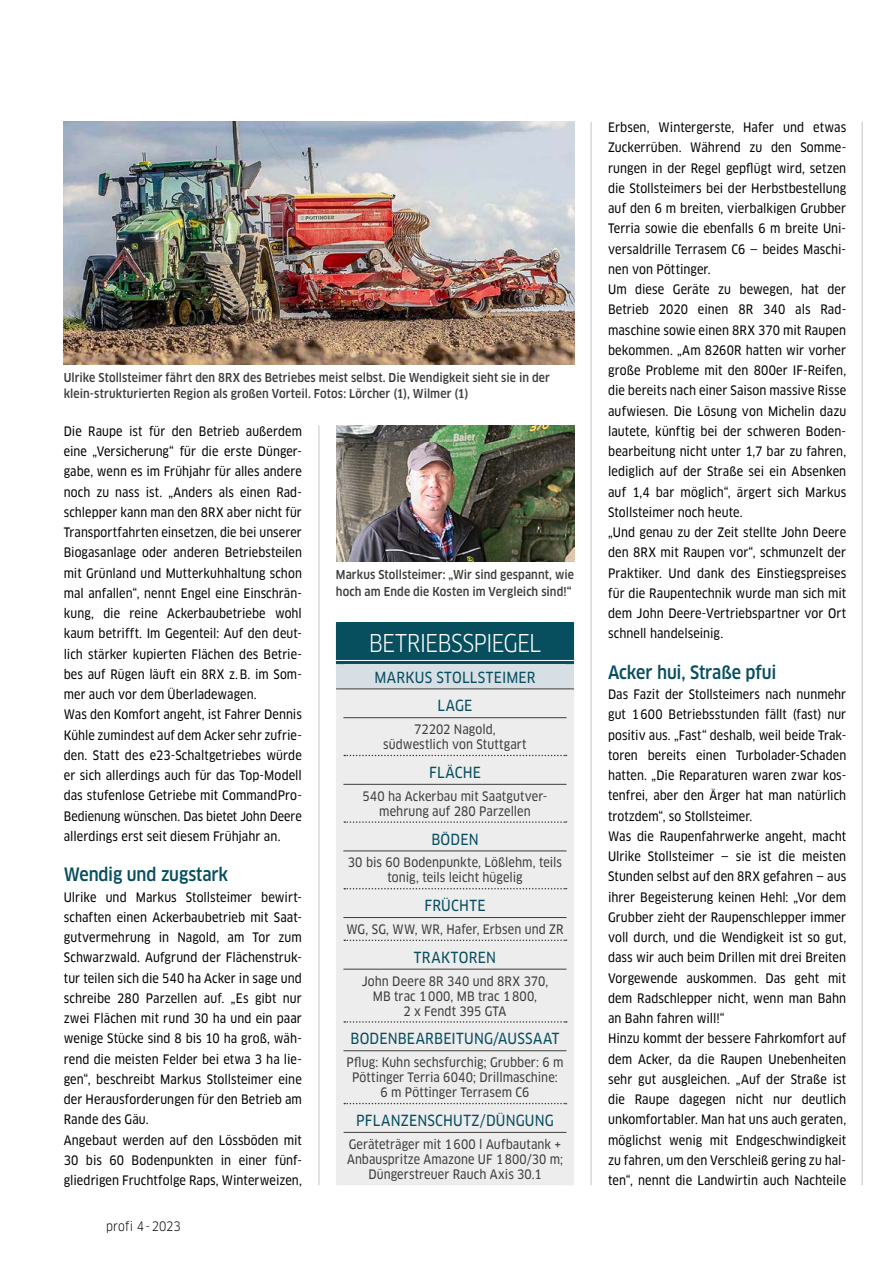
<style>
.page{position:relative;width:893px;height:1263px;background:#fff}
.page>*{position:absolute;margin:0;border:0;box-sizing:border-box;transform-origin:0 0}
.t1{font:condensed 24px "Clan OT";letter-spacing:-.03em;color:#fff}
.t2{font:500 condensed 18px "Clan OT";letter-spacing:-.005em;color:#074e5e}
.t3{font:15px/28.8px "Clan OT Narrow News";letter-spacing:.015em;color:#074e5e;text-align:center}
.t4{font:12.75px/20.2px "Clan OT Narrow News";letter-spacing:.005em;color:#000;scale:.96 1}
.t5{font:12.75px/20.2px "Clan OT Narrow News";letter-spacing:.005em;color:#000}
.t6{font:12.75px/15px "Clan OT Narrow News";letter-spacing:.005em;color:#3c3c3b;text-align:center}
.t7{font:condensed 12.75px "Clan OT";letter-spacing:.005em;color:#000}
.t8{font:500 condensed 12px/16.5px "Clan OT";letter-spacing:.01em;color:#3c3c3b}
</style>
<div class="page">
<hr style="left:590px;top:122px;width:2px;height:1063px;background:#c6c6c6">
<hr style="left:862px;top:122px;width:1px;height:1063px;background:#c6c6c6">
<hr style="left:318px;top:425px;width:1px;height:760px;background:#c6c6c6">
<img style="left:63px;top:122px;width:511px;height:243px">
<img style="left:336px;top:425px;width:238px;height:136px">
<div style="left:340px;top:622px;width:230px;height:42px;background:#074e5e"></div>
<div style="left:340px;top:664px;width:230px;height:25px;background:#d7dee4"></div>
<div style="left:343px;top:689px;width:224px;height:496px;background:#ededed"></div>
<div style="left:336px;top:718px;width:7px;height:37px;background:#ededed"></div>
<div style="left:567px;top:718px;width:7px;height:37px;background:#ededed"></div>
<div style="left:336px;top:784px;width:7px;height:38px;background:#ededed"></div>
<div style="left:567px;top:784px;width:7px;height:38px;background:#ededed"></div>
<div style="left:336px;top:851px;width:7px;height:38px;background:#ededed"></div>
<div style="left:567px;top:851px;width:7px;height:38px;background:#ededed"></div>
<div style="left:336px;top:917px;width:7px;height:23px;background:#ededed"></div>
<div style="left:567px;top:917px;width:7px;height:23px;background:#ededed"></div>
<div style="left:336px;top:969px;width:7px;height:53px;background:#ededed"></div>
<div style="left:567px;top:969px;width:7px;height:53px;background:#ededed"></div>
<svg style="left:344px;top:755px;width:223px;height:1px"></svg>
<svg style="left:344px;top:821px;width:223px;height:2px"></svg>
<svg style="left:344px;top:888px;width:223px;height:1px"></svg>
<svg style="left:344px;top:939px;width:223px;height:2px"></svg>
<div style="left:336px;top:689px;width:7px;height:29px;background:#ededed"></div>
<div style="left:567px;top:689px;width:7px;height:29px;background:#ededed"></div>
<div style="left:336px;top:755px;width:7px;height:29px;background:#ededed"></div>
<div style="left:567px;top:755px;width:7px;height:29px;background:#ededed"></div>
<div style="left:336px;top:822px;width:7px;height:29px;background:#ededed"></div>
<div style="left:567px;top:822px;width:7px;height:29px;background:#ededed"></div>
<div style="left:336px;top:889px;width:7px;height:28px;background:#ededed"></div>
<div style="left:567px;top:889px;width:7px;height:28px;background:#ededed"></div>
<div style="left:336px;top:940px;width:7px;height:29px;background:#ededed"></div>
<div style="left:567px;top:940px;width:7px;height:29px;background:#ededed"></div>
<hr style="left:343px;top:717px;width:224px;height:1px;background:#3c3c3b">
<hr style="left:343px;top:784px;width:224px;height:1px;background:#3c3c3b">
<hr style="left:343px;top:850px;width:224px;height:1px;background:#3c3c3b">
<hr style="left:343px;top:917px;width:224px;height:1px;background:#3c3c3b">
<hr style="left:343px;top:969px;width:224px;height:1px;background:#3c3c3b">
<div style="left:336px;top:1022px;width:7px;height:29px;background:#ededed"></div>
<div style="left:567px;top:1022px;width:7px;height:29px;background:#ededed"></div>
<div style="left:336px;top:1103px;width:7px;height:29px;background:#ededed"></div>
<div style="left:567px;top:1103px;width:7px;height:29px;background:#ededed"></div>
<hr style="left:343px;top:1050px;width:224px;height:1px;background:#3c3c3b">
<hr style="left:343px;top:1132px;width:224px;height:1px;background:#3c3c3b">
<svg style="left:344px;top:1103px;width:223px;height:1px"></svg>
<div style="left:336px;top:622px;width:7px;height:42px;background:#074e5e"></div>
<div style="left:567px;top:622px;width:7px;height:42px;background:#074e5e"></div>
<div style="left:336px;top:664px;width:7px;height:24px;background:#d7dee4"></div>
<div style="left:567px;top:664px;width:7px;height:24px;background:#d7dee4"></div>
<hr style="left:336px;top:688px;width:238px;height:1px;background:#3c3c3b">
<svg style="left:344px;top:1021px;width:223px;height:2px"></svg>
<div style="left:336px;top:1051px;width:7px;height:52px;background:#ededed"></div>
<div style="left:567px;top:1051px;width:7px;height:52px;background:#ededed"></div>
<div style="left:336px;top:1132px;width:7px;height:53px;background:#ededed"></div>
<div style="left:567px;top:1132px;width:7px;height:53px;background:#ededed"></div>
<hr style="left:336px;top:660px;width:238px;height:1px;background:#fff">
<p class="t8" style="left:64px;top:369px;width:488px">Ulrike Stollsteimer fährt den 8RX des Betriebes meist selbst. Die Wendigkeit sieht sie in der klein-strukturierten Region als großen Vorteil. Fotos: Lörcher (1), Wilmer (1)</p>
<p class="t4" style="left:64px;top:421px;width:250px">Die Raupe ist für den Betrieb außerdem eine „Versicherung“ für die erste Dünger&shy;gabe, wenn es im Frühjahr für alles andere noch zu nass ist. „Anders als einen Rad&shy;schlepper kann man den 8RX aber nicht für Transportfahrten einsetzen, die bei unserer Biogasanlage oder anderen Betriebsteilen mit Grünland und Mutterkuhhaltung schon mal anfallen“, nennt Engel eine Einschrän&shy;kung, die reine Ackerbaubetriebe wohl kaum betrifft. Im Gegenteil: Auf den deut&shy;lich stärker kupierten Flächen des Betrie&shy;bes auf Rügen läuft ein 8RX z.B. im Som&shy;mer auch vor dem Überladewagen.<br>Was den Komfort angeht, ist Fahrer Dennis Kühle zumindest auf dem Acker sehr zufrie&shy;den. Statt des e23-Schaltgetriebes würde er sich allerdings auch für das Top--Modell das stufenlose Getriebe mit CommandPro-- Bedienung wünschen. Das bietet John Deere allerdings erst seit diesem Frühjahr an.</p>
<h2 class="t2" style="left:64px;top:864px;width:166px">Wendig und zugstark</h2>
<p class="t5" style="left:64px;top:887px;width:240px">Ulrike und Markus Stollsteimer bewirt&shy;schaften einen Ackerbaubetrieb mit Saat&shy;gutvermehrung in Nagold, am Tor zum Schwarzwald. Aufgrund der Flächenstruk&shy;tur teilen sich die 540 ha Acker in sage und schreibe 280 Parzellen auf. „Es gibt nur zwei Flächen mit rund 30 ha und ein paar wenige Stücke sind 8 bis 10 ha groß, wäh&shy;rend die meisten Felder bei etwa 3 ha lie&shy;gen“, beschreibt Markus Stollsteimer eine der Herausforderungen für den Betrieb am Rande des Gäu.<br>Angebaut werden auf den Lössböden mit 30 bis 60 Bodenpunkten in einer fünf&shy;gliedrigen Fruchtfolge Raps, Winterweizen,</p>
<p class="t7" style="left:106px;top:1219px;width:76px">profi 4-2023</p>
<p class="t8" style="left:336px;top:567px;width:240px">Markus Stollsteimer: „Wir sind gespannt, wie hoch am Ende die Kosten im Vergleich sind!“</p>
<h1 class="t1" style="left:369px;top:628px;width:174px">BETRIEBSSPIEGEL</h1>
<p class="t3" style="left:374px;top:663px;width:163px">MARKUS STOLLSTEIMER<br>LAGE</p>
<p class="t6" style="left:383px;top:722px;width:145px">72202 Nagold, südwestlich von Stuttgart</p>
<p class="t3" style="left:429px;top:758px;width:53px">FLÄCHE</p>
<p class="t6" style="left:362px;top:788px;width:187px">540 ha Ackerbau mit Saatgutver&shy;mehrung auf 280 Parzellen</p>
<p class="t3" style="left:431px;top:825px;width:49px">BÖDEN</p>
<p class="t6" style="left:348px;top:855px;width:216px">30 bis 60 Bodenpunkte, Lößlehm, teils tonig, teils leicht hügelig</p>
<p class="t3" style="left:424px;top:891px;width:63px">FRÜCHTE</p>
<p class="t6" style="left:346px;top:922px;width:219px">WG, SG, WW, WR, Hafer, Erbsen und ZR</p>
<p class="t3" style="left:414px;top:943px;width:84px">TRAKTOREN</p>
<p class="t6" style="left:362px;top:973px;width:188px">John Deere 8R 340 und 8RX 370,<br>MB trac 1000, MB trac 1800,<br>2 x Fendt 395 GTA</p>
<p class="t3" style="left:350px;top:1024px;width:211px">BODENBEARBEITUNG/AUSSAAT</p>
<p class="t6" style="left:346px;top:1055px;width:219px">Pflug: Kuhn sechsfurchig; Grubber: 6 m<br>Pöttinger Terria 6040; Drillmaschine:<br>6 m Pöttinger Terrasem C6</p>
<p class="t3" style="left:356px;top:1106px;width:199px">PFLANZENSCHUTZ/DÜNGUNG</p>
<p class="t6" style="left:347px;top:1137px;width:217px">Geräteträger mit 1600 l Aufbautank +<br>Anbauspritze Amazone UF 1800/30 m;<br>Düngerstreuer Rauch Axis 30.1</p>
<p class="t5" style="left:608px;top:117px;width:240px">Erbsen, Wintergerste, Hafer und etwas Zuckerrüben. Während zu den Somme&shy;rungen in der Regel gepflügt wird, setzen die Stollsteimers bei der Herbstbestellung auf den 6 m breiten, vierbalkigen Grubber Terria sowie die ebenfalls 6 m breite Uni&shy;versaldrille Terrasem C6 — beides Maschi&shy;nen von Pöttinger.<br>Um diese Geräte zu bewegen, hat der Betrieb 2020 einen 8R 340 als Rad&shy;maschine sowie einen 8RX 370 mit Raupen bekommen. „Am 8260R hatten wir vorher große Probleme mit den 800er IF-Reifen, die bereits nach einer Saison massive Risse aufwiesen. Die Lösung von Michelin dazu lautete, künftig bei der schweren Boden&shy;bearbeitung nicht unter 1,7 bar zu fahren, lediglich auf der Straße sei ein Absenken auf 1,4 bar möglich“, ärgert sich Markus Stollsteimer noch heute.<br>„Und genau zu der Zeit stellte John Deere den 8RX mit Raupen vor“, schmunzelt der Praktiker. Und dank des Einstiegspreises für die Raupentechnik wurde man sich mit dem John Deere-Vertriebspartner vor Ort schnell handelseinig.</p>
<h2 class="t2" style="left:608px;top:662px;width:170px">Acker hui, Straße pfui</h2>
<p class="t4" style="left:608px;top:684px;width:250px">Das Fazit der Stollsteimers nach nunmehr gut 1600 Betriebsstunden fällt (fast) nur positiv aus. „Fast“ deshalb, weil beide Trak&shy;toren bereits einen Turbolader-Schaden hatten. „Die Reparaturen waren zwar kos&shy;tenfrei, aber den Ärger hat man natürlich trotzdem“, so Stollsteimer.<br>Was die Raupenfahrwerke angeht, macht Ulrike Stollsteimer — sie ist die meisten Stunden selbst auf den 8RX gefahren — aus ihrer Begeisterung keinen Hehl: „Vor dem Grubber zieht der Raupenschlepper immer voll durch, und die Wendigkeit ist so gut, dass wir auch beim Drillen mit drei Breiten Vorgewende auskommen. Das geht mit dem Radschlepper nicht, wenn man Bahn an Bahn fahren will!“<br>Hinzu kommt der bessere Fahrkomfort auf dem Acker, da die Raupen Unebenheiten sehr gut ausgleichen. „Auf der Straße ist die Raupe dagegen nicht nur deutlich unkomfortabler. Man hat uns auch geraten, möglichst wenig mit Endgeschwindigkeit zu fahren, um den Verschleiß gering zu hal&shy;ten“, nennt die Landwirtin auch Nachteile</p>
</div>
